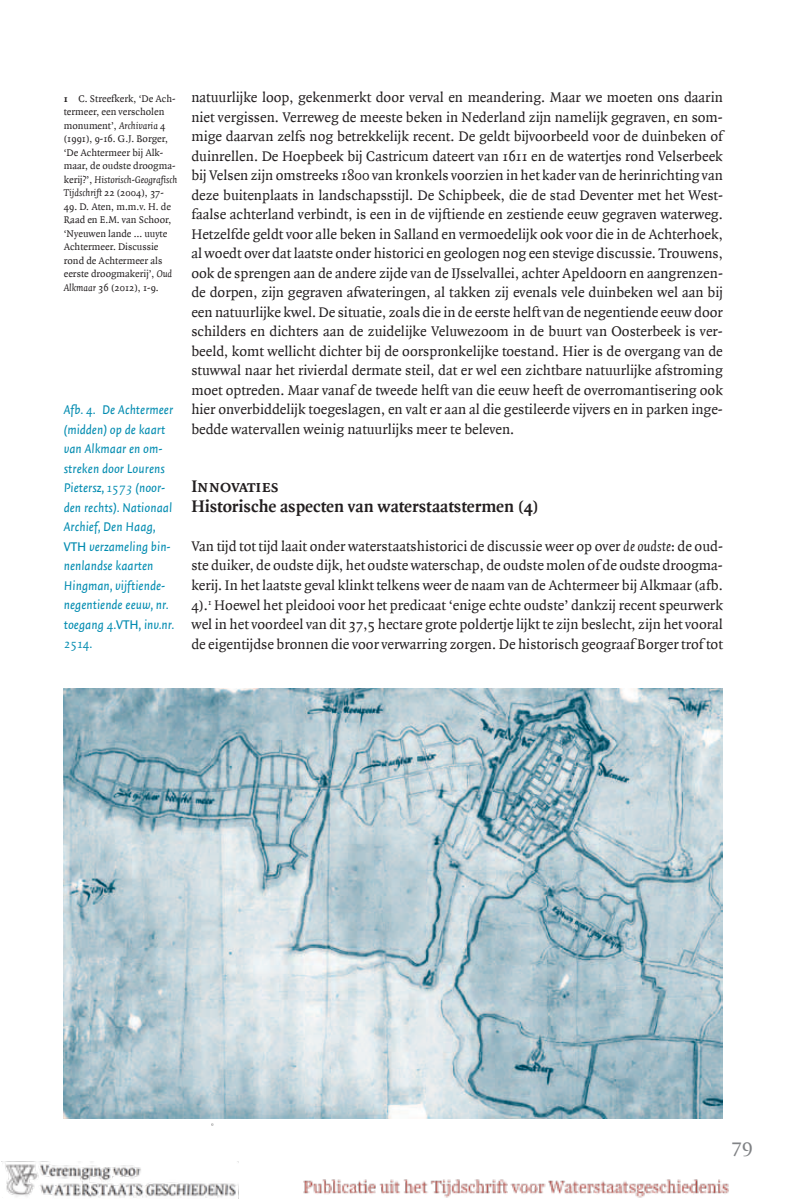
<style>
.page{position:relative;width:808px;height:1200px;background:#fff}
.page>*{position:absolute;margin:0;border:0;box-sizing:border-box;transform-origin:0 0}
.t1{font:21px "Quadraat Offc";color:#808285}
.t2{font:700 18px "Quadraat Offc";color:#231f20}
.t3{font:700 18px "Quadraat Sc Offc";color:#231f20}
.t4{font:15px/19.5px "Quadraat Offc";color:#231f20;text-align:justify}
.t5{font:italic 13.5px/19.5px "Quadraat Sans Offc";color:#008bb0}
.t6{font:italic 13.5px "Quadraat Sc Offc";color:#008bb0}
.t7{font:10.5px/13.5px "Quadraat Offc";color:#231f20}
.t8{font:10.5px "Quadraat Sc Offc";color:#231f20}
.s1{font-family:"Quadraat Sc Offc";font-weight:700}
.s2{font-style:italic}
.s3{font-family:"Quadraat Sc Offc"}
.s4{font-family:"Quadraat Offc";font-style:italic}
.s5{font-family:"Quadraat Offc"}
.s6{font-family:"Quadraat Sans Sc Offc";font-style:normal}
.s7{font-family:"Quadraat Sans Offc"}
</style>
<div class="page">
<img style="left:2px;top:688px;width:727px;height:509px">
<p class="t7" style="left:64px;top:92px;width:115px"><span class="s1">1</span> C. Streefkerk, ‘De Ach&shy;termeer, een verscholen monument’, <span class="s2">Archivaria</span> <span class="s3">4 </span>(<span class="s3">1991</span>), <span class="s3">9</span>-<span class="s3">16</span>. G.J. Borger, ‘De Achtermeer bij Alk&shy;maar, de oudste droogma&shy;kerij?’, <span class="s2">Historisch-Geografisch<br>Tijdschrift</span> <span class="s3">22</span> (<span class="s3">2004</span>), <span class="s3">37</span>-</p>
<p class="t7" style="left:64px;top:200px;width:110px"><span class="s3">49</span>. D. Aten, m.m.v. H. de<br>Raad en E.M. van Schoor, ‘Nyeuwen lande … uuyte<br>Achtermeer. Discussie rond de Achtermeer als eerste droogmakerij’, <span class="s2">Oud</span></p>
<p class="t8" style="left:64px;top:282px;width:97px"><span class="s4">Alkmaar</span> 36 <span class="s5">(</span>2012<span class="s5">),</span> 1<span class="s5">-</span>9<span class="s5">.</span></p>
<p class="t5" style="left:64px;top:401px;width:112px">Afb. <span class="s3">4</span>. De Achtermeer (midden) op de kaart van Alkmaar en om&shy;streken door Lourens<br>Pietersz, <span class="s3">1573</span> (noor&shy;den rechts). Nationaal<br>Archief, Den Haag,<br><span class="s6">vth</span> verzameling bin&shy;nenlandse kaarten<br>Hingman, vijftiende&shy;negentiende eeuw, nr. toegang <span class="s3">4</span>.<span class="s6">vth</span> , inv.nr.</p>
<p class="t6" style="left:64px;top:637px;width:30px">2514<span class="s7">.</span></p>
<p class="t4" style="left:191px;top:88px;width:533px">natuurlijke loop, gekenmerkt door verval en meandering. Maar we moeten ons daarin niet vergissen. Verreweg de meeste beken in Nederland zijn namelijk gegraven, en som&shy;mige daarvan zelfs nog betrekkelijk recent. De geldt bijvoorbeeld voor de duinbeken of duinrellen. De Hoepbeek bij Castricum dateert van <span class="s3">1611</span> en de watertjes rond Velserbeek bij Velsen zijn omstreeks <span class="s3">1800</span> van kronkels voorzien in het kader van de herinrichting van deze buitenplaats in landschapsstijl. De Schipbeek, die de stad Deventer met het West&shy;faalse achterland verbindt, is een in de vijftiende en zestiende eeuw gegraven waterweg.<br>Hetzelfde geldt voor alle beken in Salland en vermoedelijk ook voor die in de Achterhoek, al woedt over dat laatste onder historici en geologen nog een stevige discussie. Trouwens, ook de sprengen aan de andere zijde van de IJsselvallei, achter Apeldoorn en aangrenzen&shy;de dorpen, zijn gegraven afwateringen, al takken zij evenals vele duinbeken wel aan bij een natuurlijke kwel. De situatie, zoals die in de eerste helft van de negentiende eeuw door schilders en dichters aan de zuidelijke Veluwezoom in de buurt van Oosterbeek is ver&shy;beeld, komt wellicht dichter bij de oorspronkelijke toestand. Hier is de overgang van de stuwwal naar het rivierdal dermate steil, dat er wel een zichtbare natuurlijke afstroming moet optreden. Maar vanaf de tweede helft van die eeuw heeft de overromantisering ook hier onverbiddelijk toegeslagen, en valt er aan al die gestileerde vijvers en in parken inge&shy;bedde watervallen weinig natuurlijks meer te beleven.</p>
<p class="t3" style="left:191px;top:477px;width:89px">Innovaties</p>
<p class="t2" style="left:191px;top:496px;width:349px">Historische aspecten van waterstaatstermen (<span class="s3">4</span>)</p>
<p class="t4" style="left:191px;top:536px;width:533px">Van tijd tot tijd laait onder waterstaatshistorici de discussie weer op over <span class="s2">de oudste</span>: de oud&shy;ste duiker, de oudste dijk, het oudste waterschap, de oudste molen of de oudste droogma&shy;kerij. In het laatste geval klinkt telkens weer de naam van de Achtermeer bij Alkmaar (afb.<br><span class="s3">4</span>).<sup>1</sup> Hoewel het pleidooi voor het predicaat ‘enige echte oudste’ dankzij recent speurwerk wel in het voordeel van dit <span class="s3">37</span>,<span class="s3">5</span> hectare grote poldertje lijkt te zijn beslecht, zijn het vooral de eigentijdse bronnen die voor verwarring zorgen. De historisch geograaf Borger trof tot</p>
<h1 class="t1" style="left:731px;top:1137px;width:23px">79</h1>
</div>
